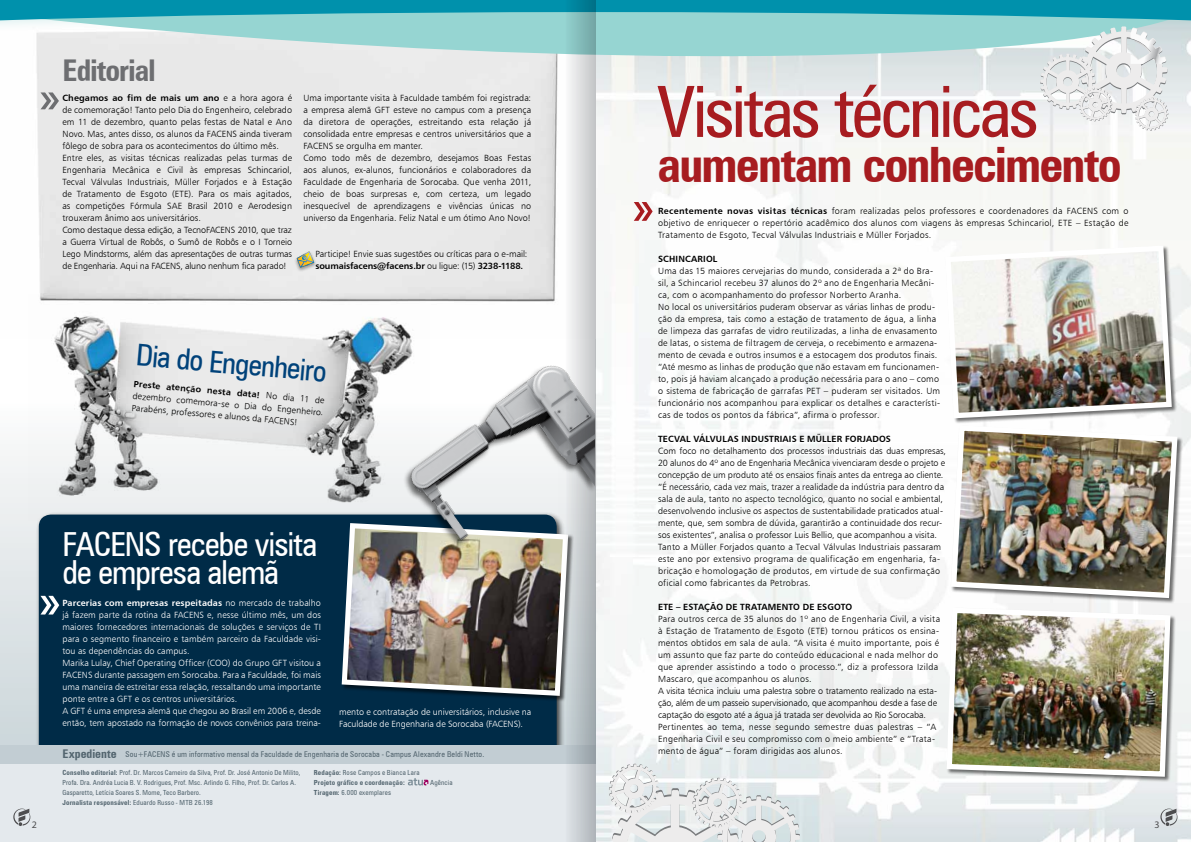
<style>
.page{position:relative;width:1191px;height:842px;background:#fff}
.page>*{position:absolute;margin:0;border:0;box-sizing:border-box;transform-origin:0 0}
.t1{font:condensed 70.8px "Zurich BT";letter-spacing:-.045em;color:#a71c20}
.t2{font:700 condensed 48.8px "Zurich BT";letter-spacing:-.035em;color:#a71c20}
.t3{font:condensed 33.2px/27.8px "Zurich BT";letter-spacing:-.03em;color:#fff}
.t4{font:condensed 30px "Zurich BT";color:#00427a}
.t5{font:700 condensed 30px "Zurich BT";letter-spacing:-.025em;color:#6d6e71}
.t6{font:10px "Myriad Pro";color:#4d4d4f}
.t7{font:9px/12px "Humanist 777 BT Light B";letter-spacing:.015em;color:#000}
.t8{font:9px/12px "Humanist 777 BT Light B";letter-spacing:.005em;color:#fff}
.t9{font:9px "Humanist 777 BT Bold B";letter-spacing:.01em;color:#000}
.t10{font:9px "Humanist 777 BT Light B";letter-spacing:-.005em;color:#000}
.t11{font:9px "Humanist 777 BT Bold B";letter-spacing:.01em;color:#fff}
.t12{font:9px "Humanist 777 BT Bold B";letter-spacing:-.01em;color:#000}
.t13{font:condensed 8px "Zurich BT";letter-spacing:.02em;color:#546670}
.t14{font:condensed 7px/10px "Zurich BT";letter-spacing:.015em;color:#546670}
.t15{font:700 condensed 7px/10px "Zurich BT";letter-spacing:.025em;color:#546670}
.s1{font-family:"Humanist 777 BT Light B"}
.s2{font-weight:700;font-size:12px}
.s3{font-weight:700}
.s4{font-weight:400}
.s5{font-family:"Humanist 777 BT Bold B"}
</style>
<div class="page">
<img style="left:595px;top:131px;width:596px;height:711px">
<svg style="left:0;top:399px;width:595px;height:364px"></svg>
<img style="left:28px;top:294px;width:402px;height:226px">
<div style="left:39px;top:515px;width:517px;height:318px;background:#002b47;border-radius:12px"></div>
<img style="left:341px;top:523px;width:218px;height:175px">
<img style="left:380px;top:303px;width:179px;height:380px">
<div style="left:0;top:751px;width:595px;height:91px;background:#e4e9ed"></div>
<div style="left:0;top:745px;width:595px;height:18px;background:#c2cdd3"></div>
<svg style="left:408px;top:778px;width:20px;height:7px"></svg>
<svg style="left:13px;top:808px;width:17px;height:18px"></svg>
<svg style="left:1160px;top:808px;width:17px;height:18px"></svg>
<div style="left:294px;top:250px;width:23px;height:22px;background:#000;opacity:.35"></div>
<svg style="left:297px;top:251px;width:17px;height:17px"></svg>
<svg style="left:40px;top:596px;width:19px;height:18px"></svg>
<svg style="left:634px;top:202px;width:18px;height:19px"></svg>
<img style="left:942px;top:243px;width:232px;height:178px">
<div style="left:950px;top:425px;width:232px;height:179px;background:#000;opacity:.55"></div>
<img style="left:948px;top:422px;width:232px;height:179px">
<div style="left:946px;top:607px;width:229px;height:175px;background:#000;opacity:.55"></div>
<img style="left:944px;top:605px;width:229px;height:174px">
<svg style="left:0;top:0;width:1191px;height:131px;background:#bcdbde"></svg>
<svg style="left:609px;top:764px;width:191px;height:78px;background:#e2e6e6"></svg>
<svg style="left:559px;top:0;width:36px;height:842px"></svg>
<h3 class="t5" style="left:62px;top:52px;width:95px">Editorial</h3>
<p class="t9" style="left:62px;top:92px;width:231px">Chegamos ao fim de mais um ano <span class="s1">e a hora agora é</span></p>
<p class="t7" style="left:62px;top:103px;width:231px">de comemoração! Tanto pelo Dia do Engenheiro, celebrado em 11 de dezembro, quanto pelas festas de Natal e Ano Novo. Mas, antes disso, os alunos da FACENS ainda tiveram fôlego de sobra para os acontecimentos do último mês.<br>Entre eles, as visitas técnicas realizadas pelas turmas de Engenharia Mecânica e Civil às empresas Schincariol, Tecval Válvulas Industriais, Müller Forjados e à Estação de Tratamento de Esgoto (ETE). Para os mais agitados, as competições Fórmula SAE Brasil 2010 e Aerodesign trouxeram ânimo aos universitários.<br>Como destaque dessa edição, a TecnoFACENS 2010, que traz a Guerra Virtual de Robôs, o Sumô de Robôs e o I Torneio Lego Mindstorms, além das apresentações de outras turmas de Engenharia. Aqui na FACENS, aluno nenhum fica parado!</p>
<p class="t7" style="left:303px;top:91px;width:229px">Uma importante visita à Faculdade também foi registrada: a empresa alemã GFT esteve no campus com a presença da diretora de operações, estreitando esta relação já consolidada entre empresas e centros universitários que a FACENS se orgulha em manter.<br>Como todo mês de dezembro, desejamos Boas Festas aos alunos, ex-alunos, funcionários e colaboradores da Faculdade de Engenharia de Sorocaba. Que venha 2011, cheio de boas surpresas e, com certeza, um legado inesquecível de aprendizagens e vivências únicas no universo da Engenharia. Feliz Natal e um ótimo Ano Novo!</p>
<p class="t10" style="left:315px;top:248px;width:213px">Participe! Envie suas sugestões ou críticas para o e-mail:</p>
<p class="t12" style="left:315px;top:260px;width:209px">soumaisfacens@facens.br <span class="s1">ou ligue: (15)</span> 3238-1188.</p>
<h3 class="t4" style="left:138px;top:336px;width:193px;rotate:5deg">Dia do Engenheiro</h3>
<p class="t9" style="left:134px;top:378px;width:128px;rotate:5deg">Preste atenção nesta data!</p>
<p class="t7" style="left:133px;top:390px;width:193px;rotate:5deg">dezembro comemora-se o Dia do Engenheiro.</p>
<p class="t7" style="left:267px;top:389px;width:60px;rotate:5deg">No dia 11 de</p>
<p class="t7" style="left:132px;top:401px;width:168px;rotate:5deg">Parabéns, professores e alunos da FACENS!</p>
<h3 class="t3" style="left:62px;top:530px;width:256px">FACENS recebe visita de empresa alemã</h3>
<p class="t11" style="left:62px;top:597px;width:260px">Parcerias com empresas respeitadas <span class="s1">no mercado de trabalho</span></p>
<p class="t8" style="left:62px;top:609px;width:260px">já fazem parte da rotina da FACENS e, nesse último mês, um dos maiores fornecedores internacionais de soluções e serviços de TI para o segmento financeiro e também parceiro da Faculdade visi&shy;tou as dependências do campus.<br>Marika Lulay, Chief Operating Officer (COO) do Grupo GFT visitou a FACENS durante passagem em Sorocaba. Para a Faculdade, foi mais uma maneira de estreitar essa relação, ressaltando uma importante ponte entre a GFT e os centros universitários.<br>A GFT é uma empresa alemã que chegou ao Brasil em 2006 e, desde então, tem apostado na formação de novos convênios para treina-</p>
<p class="t8" style="left:339px;top:705px;width:193px">mento e contratação de universitários, inclusive na<br>Faculdade de Engenharia de Sorocaba (FACENS).</p>
<p class="t13" style="left:62px;top:749px;width:423px"><span class="s2">Expediente</span> Sou+FACENS é um informativo mensal da Faculdade de Engenharia de Sorocaba - Campus Alexandre Beldi Netto.</p>
<p class="t14" style="left:62px;top:768px;width:240px"><span class="s3">Conselho editorial:</span> Prof. Dr. Marcos Carneiro da Silva, Prof. Dr. José Antonio De Milito, Profa. Dra. Andréa Lucia B. V. Rodrigues, Prof. Msc. Arlindo G. Filho, Prof. Dr. Carlos A.<br>Gasparetto, Letícia Soares S. Mome, Teco Barbero.<br><span class="s3">Jornalista responsável:</span> Eduardo Russo - MTB 26.198</p>
<p class="t15" style="left:314px;top:768px;width:107px">Redação: <span class="s4">Rose Campos e Bianca Lara<br></span>Projeto gráfico e coordenação:</p>
<p class="t14" style="left:430px;top:778px;width:24px">Agência</p>
<p class="t14" style="left:314px;top:788px;width:79px"><span class="s3">Tiragem:</span> 6.000 exemplares</p>
<h1 class="t1" style="left:657px;top:69px;width:383px">Visitas técnicas</h1>
<h2 class="t2" style="left:657px;top:135px;width:466px">aumentam conhecimento</h2>
<p class="t7" style="left:658px;top:205px;width:472px;text-align:justify"><span class="s5">Recentemente novas visitas técnicas</span> foram realizadas pelos professores e coordenadores da FACENS com o objetivo de enriquecer o repertório acadêmico dos alunos com viagens às empresas Schincariol, ETE – Estação de Tratamento de Esgoto, Tecval Válvulas Industriais e Müller Forjados.</p>
<p class="t9" style="left:658px;top:253px;width:61px">SCHINCARIOL</p>
<p class="t7" style="left:658px;top:265px;width:284px">Uma das 15 maiores cervejarias do mundo, considerada a 2ª do Bra&shy;sil, a Schincariol recebeu 37 alunos do 2º ano de Engenharia Mecâni&shy;ca, com o acompanhamento do professor Norberto Aranha.<br>No local os universitários puderam observar as várias linhas de produ&shy;ção da empresa, tais como a estação de tratamento de água, a linha de limpeza das garrafas de vidro reutilizadas, a linha de envasamento de latas, o sistema de filtragem de cerveja, o recebimento e armazena&shy;mento de cevada e outros insumos e a estocagem dos produtos finais. “Até mesmo as linhas de produção que não estavam em funcionamen&shy;to, pois já haviam alcançado a produção necessária para o ano – como o sistema de fabricação de garrafas PET – puderam ser visitados. Um funcionário nos acompanhou para explicar os detalhes e característi&shy;cas de todos os pontos da fábrica”, afirma o professor.</p>
<p class="t9" style="left:658px;top:433px;width:234px">TECVAL VÁLVULAS INDUSTRIAIS E MÜLLER FORJADOS</p>
<p class="t7" style="left:658px;top:445px;width:289px">Com foco no detalhamento dos processos industriais das duas empresas, 20 alunos do 4º ano de Engenharia Mecânica vivenciaram desde o projeto e concepção de um produto até os ensaios finais antes da entrega ao cliente. “É necessário, cada vez mais, trazer a realidade da indústria para dentro da sala de aula, tanto no aspecto tecnológico, quanto no social e ambiental, desenvolvendo inclusive os aspectos de sustentabilidade praticados atual&shy;mente, que, sem sombra de dúvida, garantirão a continuidade dos recur&shy;sos existentes”, analisa o professor Luis Bellio, que acompanhou a visita.<br>Tanto a Müller Forjados quanto a Tecval Válvulas Industriais passaram este ano por extensivo programa de qualificação em engenharia, fa&shy;bricação e homologação de produtos, em virtude de sua confirmação oficial como fabricantes da Petrobras.</p>
<p class="t9" style="left:658px;top:601px;width:196px">ETE – ESTAÇÃO DE TRATAMENTO DE ESGOTO</p>
<p class="t7" style="left:658px;top:613px;width:283px">Para outros cerca de 35 alunos do 1º ano de Engenharia Civil, a visita à Estação de Tratamento de Esgoto (ETE) tornou práticos os ensina&shy;mentos obtidos em sala de aula. “A visita é muito importante, pois é um assunto que faz parte do conteúdo educacional e nada melhor do que aprender assistindo a todo o processo.”, diz a professora Izilda Mascaro, que acompanhou os alunos.<br>A visita técnica incluiu uma palestra sobre o tratamento realizado na esta&shy;ção, além de um passeio supervisionado, que acompanhou desde a fase de captação do esgoto até a água já tratada ser devolvida ao Rio Sorocaba.<br>Pertinentes ao tema, nesse segundo semestre duas palestras – “A Engenharia Civil e seu compromisso com o meio ambiente” e “Trata&shy;mento de água” – foram dirigidas aos alunos.</p>
<p class="t6" style="left:32px;top:819px;width:7px">2</p>
<p class="t6" style="left:1154px;top:819px;width:7px">3</p>
</div>
